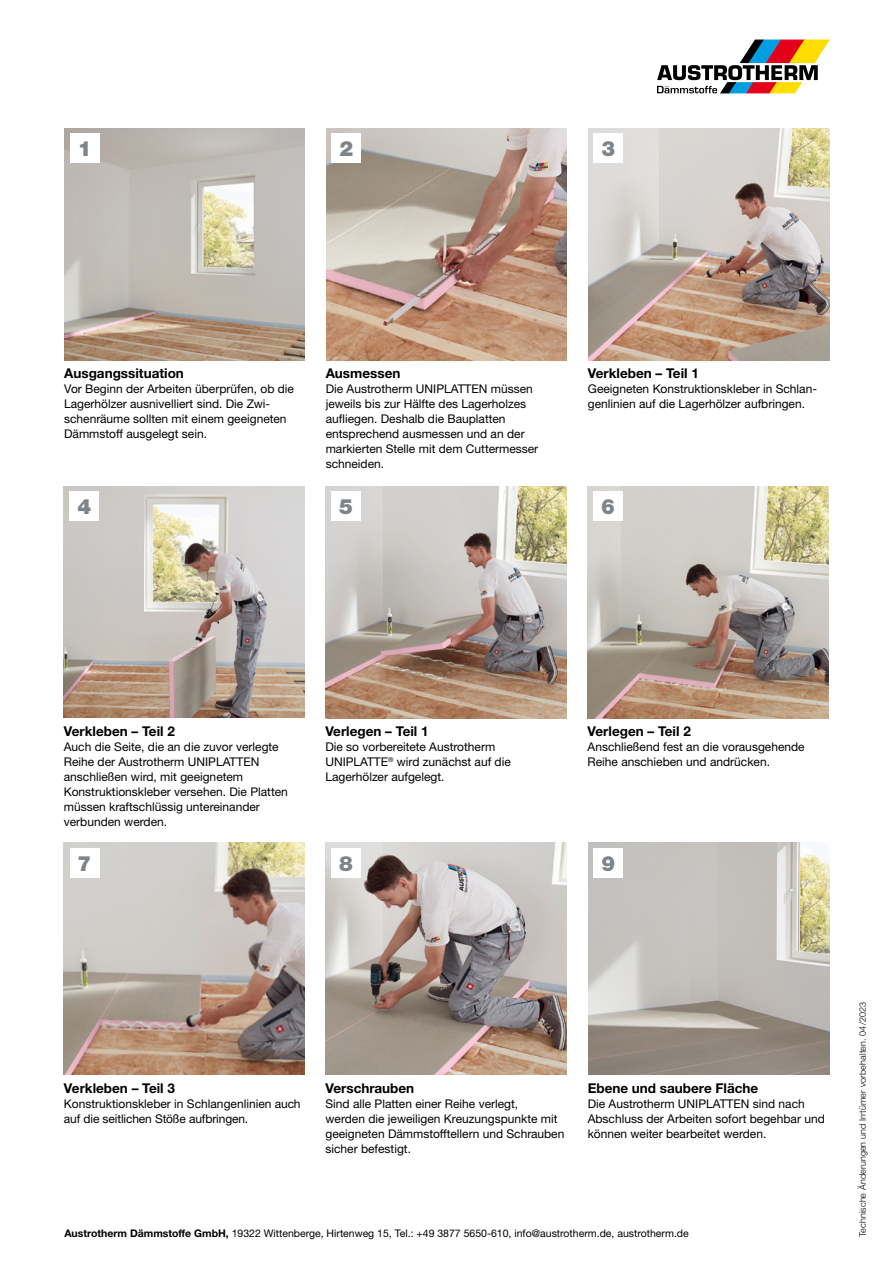
<style>
.page{position:relative;width:893px;height:1263px;background:#fff}
.page>*{position:absolute;margin:0;border:0;box-sizing:border-box;transform-origin:0 0}
.t1{font:900 21px "Helvetica Neue LTW1 G";color:#7e8488}
.t2{font:700 13.5px "Helvetica Neue LTW1 G";color:#000}
.coby{font:12px/15px "Helvetica Neue LTW1 G";color:#000}
.t3{font:10.5px "Helvetica Neue LTW1 G";color:#000}
.t4{font:300 9px "Helvetica Neue LTW1 G";letter-spacing:.01em;color:#000}
.s1{font-weight:700}
</style>
<div class="page">
<img style="left:64px;top:128px;width:241px;height:232px">
<img style="left:64px;top:486px;width:240px;height:231px">
<img style="left:64px;top:843px;width:241px;height:232px">
<img style="left:326px;top:128px;width:241px;height:232px">
<img style="left:326px;top:486px;width:241px;height:232px">
<img style="left:326px;top:843px;width:241px;height:232px">
<img style="left:588px;top:128px;width:241px;height:232px">
<img style="left:588px;top:486px;width:241px;height:232px">
<img style="left:588px;top:843px;width:241px;height:232px">
<svg style="left:657px;top:40px;width:173px;height:53px"></svg>
<div style="left:70px;top:134px;width:30px;height:29px;background:#fff"></div>
<div style="left:69px;top:492px;width:30px;height:29px;background:#fff"></div>
<div style="left:70px;top:848px;width:29px;height:30px;background:#fff"></div>
<div style="left:331px;top:134px;width:30px;height:29px;background:#fff"></div>
<div style="left:331px;top:492px;width:30px;height:29px;background:#fff"></div>
<div style="left:331px;top:848px;width:30px;height:30px;background:#fff"></div>
<div style="left:594px;top:134px;width:29px;height:29px;background:#fff"></div>
<div style="left:593px;top:492px;width:30px;height:29px;background:#fff"></div>
<div style="left:593px;top:848px;width:30px;height:30px;background:#fff"></div>
<p class="t1" style="left:78px;top:136px;width:15px">1</p>
<p class="t1" style="left:339px;top:136px;width:15px">2</p>
<p class="t1" style="left:602px;top:136px;width:15px">3</p>
<p class="t2" style="left:64px;top:365px;width:121px">Ausgangssituation</p>
<p class="coby" style="left:64px;top:381px;width:231px">Vor Beginn der Arbeiten überprüfen, ob die Lagerhölzer ausnivelliert sind. Die Zwi&shy;schenräume sollten mit einem geeigneten Dämmstoff ausgelegt sein.</p>
<p class="t1" style="left:78px;top:494px;width:15px">4</p>
<p class="t2" style="left:326px;top:365px;width:76px">Ausmessen</p>
<p class="coby" style="left:326px;top:381px;width:214px">Die Austrotherm UNIPLATTEN müssen jeweils bis zur Hälfte des Lagerholzes aufliegen. Deshalb die Bauplatten entsprechend ausmessen und an der markierten Stelle mit dem Cuttermesser schneiden.</p>
<p class="t1" style="left:339px;top:494px;width:15px">5</p>
<p class="t2" style="left:588px;top:365px;width:113px">Verkleben – Teil 1</p>
<p class="coby" style="left:588px;top:381px;width:231px">Geeigneten Konstruktionskleber in Schlan&shy;genlinien auf die Lagerhölzer aufbringen.</p>
<p class="t1" style="left:601px;top:494px;width:15px">6</p>
<p class="t2" style="left:64px;top:723px;width:113px">Verkleben – Teil 2</p>
<p class="coby" style="left:64px;top:739px;width:225px">Auch die Seite, die an die zuvor verlegte Reihe der Austrotherm UNIPLATTEN anschließen wird, mit geeignetem Konstruktionskleber versehen. Die Platten müssen kraftschlüssig untereinander verbunden werden.</p>
<p class="t1" style="left:78px;top:851px;width:15px">7</p>
<p class="t2" style="left:325px;top:723px;width:105px">Verlegen – Teil 1</p>
<p class="coby" style="left:325px;top:739px;width:187px">Die so vorbereitete Austrotherm<br>UNIPLATTE<sup>®</sup> wird zunächst auf die<br>Lagerhölzer aufgelegt.</p>
<p class="t1" style="left:339px;top:851px;width:15px">8</p>
<p class="t2" style="left:588px;top:723px;width:105px">Verlegen – Teil 2</p>
<p class="coby" style="left:588px;top:739px;width:219px">Anschließend fest an die vorausgehende<br>Reihe anschieben und andrücken.</p>
<p class="t1" style="left:601px;top:851px;width:15px">9</p>
<p class="t2" style="left:64px;top:1080px;width:113px">Verkleben – Teil 3</p>
<p class="coby" style="left:64px;top:1096px;width:238px">Konstruktionskleber in Schlangenlinien auch auf die seitlichen Stöße aufbringen.</p>
<p class="t2" style="left:325px;top:1080px;width:90px">Verschrauben</p>
<p class="coby" style="left:325px;top:1096px;width:240px">Sind alle Platten einer Reihe verlegt,<br>werden die jeweiligen Kreuzungspunkte mit geeigneten Dämmstofftellern und Schrauben sicher befestigt.</p>
<p class="t2" style="left:588px;top:1080px;width:172px">Ebene und saubere Fläche</p>
<p class="coby" style="left:588px;top:1096px;width:239px">Die Austrotherm UNIPLATTEN sind nach<br>Abschluss der Arbeiten sofort begehbar und können weiter bearbeitet werden.</p>
<p class="t3" style="left:64px;top:1226px;width:626px"><span class="s1">Austrotherm Dämmstoffe GmbH,</span> 19322 Wittenberge, Hirtenweg 15, Tel.: +49 3877 5650-610, info@austrotherm.de, austrotherm.de</p>
<p class="t4" style="left:857px;top:1237px;width:236px;rotate:-90deg">Technische Änderungen und Irrtümer vorbehalten. 04/2023</p>
</div>
